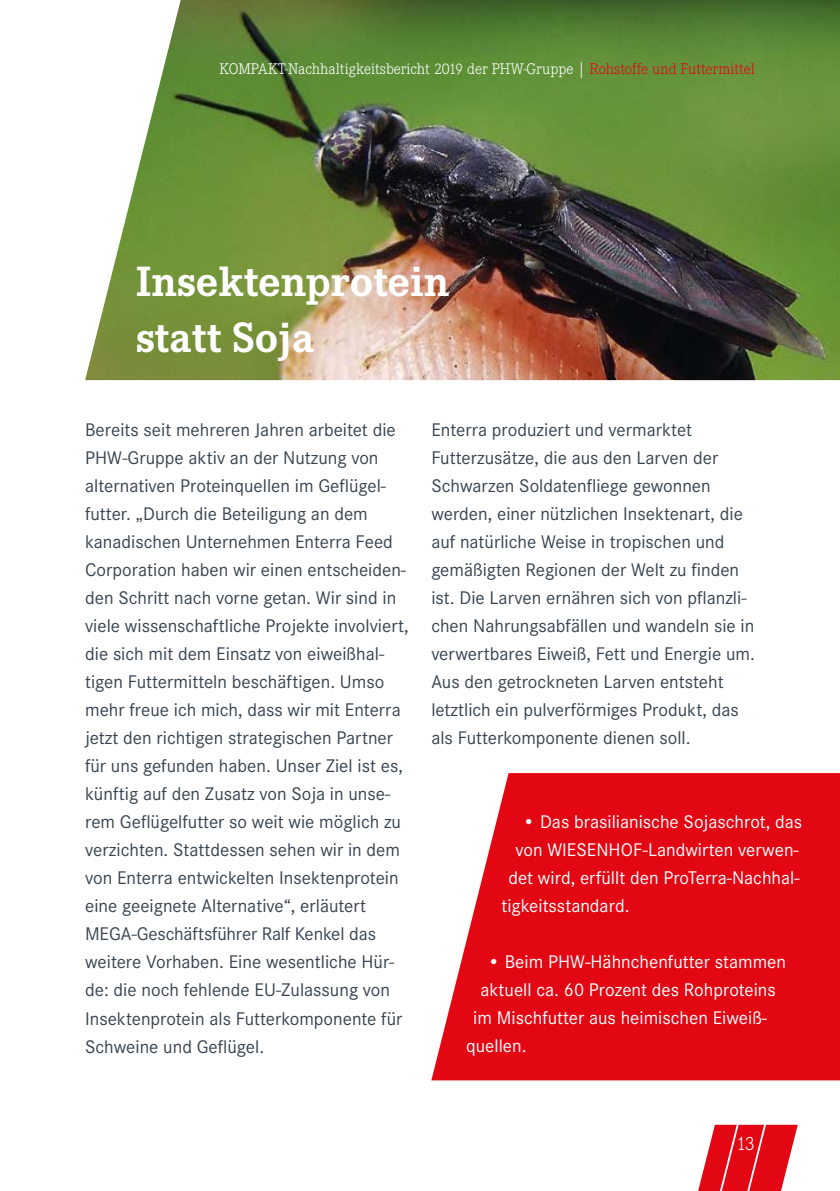
<style>
.page{position:relative;width:840px;height:1191px;background:#fff}
.page>*{position:absolute;margin:0;border:0;box-sizing:border-box;transform-origin:0 0}
.t1{font:700 112.2px "Corporate E";color:#fff}
.t2{font:700 44px/56px "Corporate E";color:#fff}
.t3{font:300 20px "Corporate E";color:#fff}
.t4{font:19px/28px "Corporate S";color:#374450}
.t5{font:19px "Corporate S";color:#fff}
.t6{font:300 16px "Corporate E";color:#fff}
.s1{color:#e30613}
</style>
<div class="page">
<img style="left:85px;top:0;width:754px;height:380px">
<svg style="left:431px;top:773px;width:408px;height:307px;background:#e51d29"></svg>
<svg style="left:698px;top:1124px;width:99px;height:67px"></svg>
<p class="t6" style="left:219px;top:61px;width:536px">KOMPAKT-Nachhaltigkeitsbericht 2019 der PHW-Gruppe | <span class="s1">Rohstoffe und Futtermittel</span></p>
<h2 class="t2" style="left:136px;top:254px;width:314px">Insektenprotein statt Soja</h2>
<p class="t4" style="left:85px;top:416px;width:325px">Bereits seit mehreren Jahren arbeitet die PHW-Gruppe aktiv an der Nutzung von alternativen Proteinquellen im Geflügel&shy;futter. „Durch die Beteiligung an dem kanadischen Unternehmen Enterra Feed Corporation haben wir einen entscheiden&shy;den Schritt nach vorne getan. Wir sind in viele wissenschaftliche Projekte involviert, die sich mit dem Einsatz von eiweißhal&shy;tigen Futtermitteln beschäftigen. Umso mehr freue ich mich, dass wir mit Enterra jetzt den richtigen strategischen Partner für uns gefunden haben. Unser Ziel ist es, künftig auf den Zusatz von Soja in unse&shy;rem Geflügelfutter so weit wie möglich zu verzichten. Stattdessen sehen wir in dem von Enterra entwickelten Insektenprotein eine geeignete Alternative“, erläutert MEGA-Geschäftsführer Ralf Kenkel das weitere Vorhaben. Eine wesentliche Hür&shy;de: die noch fehlende EU-Zulassung von Insektenprotein als Futterkomponente für Schweine und Geflügel.</p>
<p class="t4" style="left:431px;top:416px;width:325px">Enterra produziert und vermarktet Futterzusätze, die aus den Larven der Schwarzen Soldatenfliege gewonnen werden, einer nützlichen Insektenart, die auf natürliche Weise in tropischen und gemäßigten Regionen der Welt zu finden ist. Die Larven ernähren sich von pflanzli&shy;chen Nahrungsabfällen und wandeln sie in verwertbares Eiweiß, Fett und Energie um.<br>Aus den getrockneten Larven entsteht letztlich ein pulverförmiges Produkt, das als Futterkomponente dienen soll.</p>
<h1 class="t1" style="left:703px;top:738px;width:86px">4.</h1>
<p class="t5" style="left:522px;top:811px;width:281px">• Das brasilianische Sojaschrot, das</p>
<p class="t5" style="left:515px;top:839px;width:284px">von WIESENHOF-Landwirten verwen-</p>
<p class="t5" style="left:508px;top:867px;width:292px">det wird, erfüllt den ProTerra-Nachhal-</p>
<p class="t5" style="left:501px;top:895px;width:129px">tigkeitsstandard.</p>
<p class="t5" style="left:487px;top:951px;width:300px">• Beim PHW-Hähnchenfutter stammen</p>
<p class="t5" style="left:480px;top:979px;width:297px">aktuell ca. 60 Prozent des Rohproteins</p>
<p class="t5" style="left:473px;top:1007px;width:295px">im Mischfutter aus heimischen Eiweiß-</p>
<p class="t5" style="left:466px;top:1035px;width:62px">quellen.</p>
<p class="t3" style="left:736px;top:1132px;width:20px">13</p>
</div>
